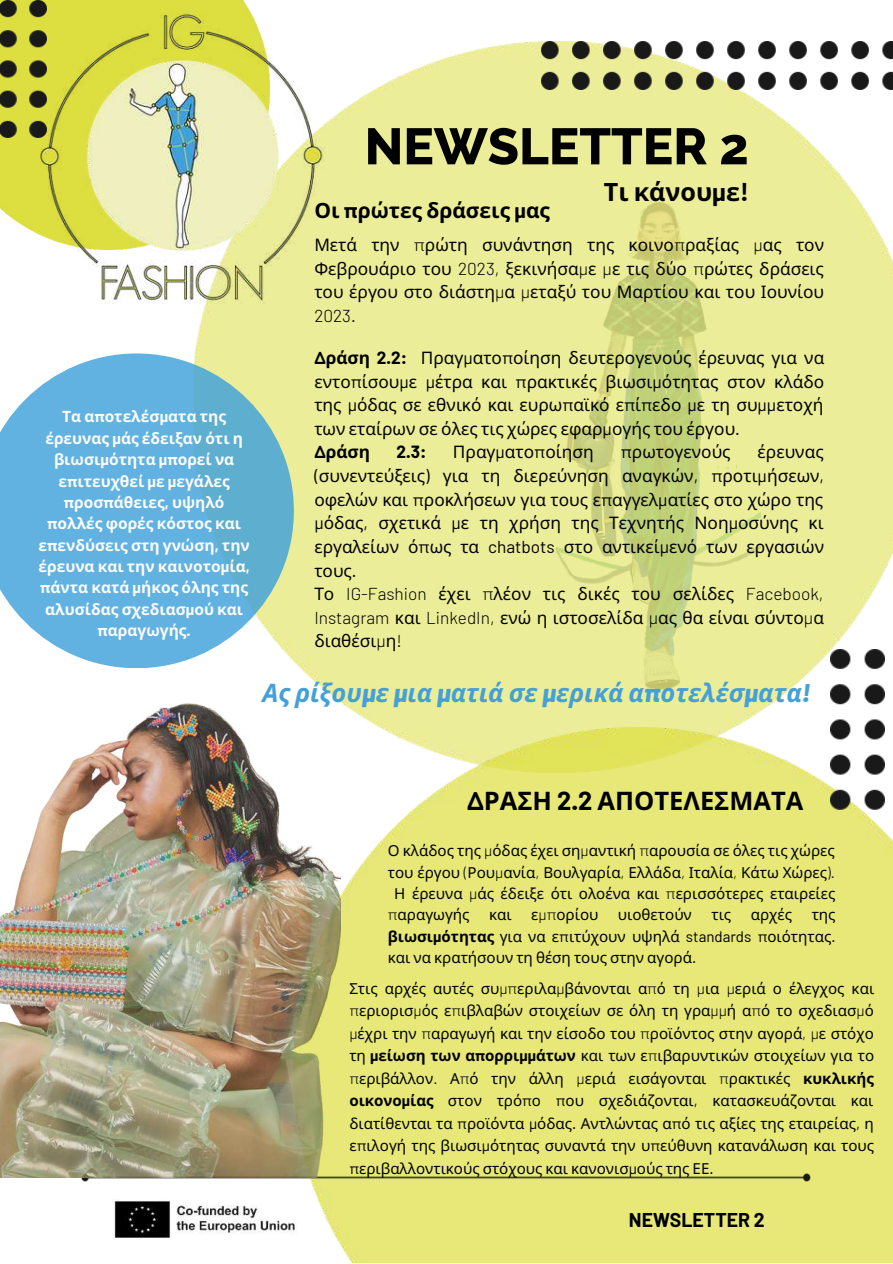
<style>
.page{position:relative;width:893px;height:1264px;background:#fff}
.page>*{position:absolute;margin:0;border:0;box-sizing:border-box;transform-origin:0 0}
.t1{font:800 51px "Raleway";color:#000}
.t2{font:italic 700 25.5px "Noto Sans";color:#45a0d7}
.t3{font:700 25.5px "Noto Sans";color:#000}
.t4{font:700 25.2px "Noto Sans";color:#000}
.t5{font:700 21px "Noto Sans";color:#000}
.t6{font:700 19.5px "Barlow";color:#000}
.t7{font:17.25px/23.5px "Noto Sans";color:#000}
.t8{font:300 17.25px "Barlow";color:#000}
.t9{font:700 17.25px "Barlow";color:#000}
.t10{font:700 15.6px/21.3px "Noto Sans";color:#fcfdfd;text-align:center}
.t11{font:15.15px/22.5px "Noto Sans";color:#000;text-align:justify}
.s1{font-family:"Barlow"}
.s2{font-family:"Barlow";font-weight:300}
.s3{font-family:"Barlow";font-weight:700}
.s4{font-weight:700}
.s5{font-family:"Barlow";font-weight:800}
</style>
<div class="page">
<img style="left:0;top:0;width:247px;height:232px">
<img style="left:194px;top:42px;width:698px;height:685px">
<img style="left:33px;top:5px;width:292px;height:303px">
<img style="left:0;top:0;width:46px;height:138px">
<img style="left:540px;top:42px;width:352px;height:47px">
<img style="left:310px;top:727px;width:582px;height:535px">
<svg style="left:0;top:353px;width:294px;height:248px;background:#72b9d9"></svg>
<img style="left:82px;top:1173px;width:728px;height:7px">
<img style="left:830px;top:649px;width:54px;height:161px">
<img style="left:114px;top:1201px;width:181px;height:37px">
<img style="left:0;top:601px;width:340px;height:576px">
<p class="t10" style="left:38px;top:405px;width:213px">Τα α<span class="s1">π</span>οτελέσ<span class="s1">μ</span>ατα της έρευνας <span class="s1">μ</span>άς έδειξαν ότι η βιωσι<span class="s1">μ</span>ότητα <span class="s1">μπ</span>ορεί να ε<span class="s1">π</span>ιτευχθεί <span class="s1">μ</span>ε <span class="s1">μ</span>εγάλες <span class="s1">π</span>ροσ<span class="s1">π</span>άθειες<span class="s1">,</span> υψηλό <span class="s1">π</span>ολλές φορές κόστος και ε<span class="s1">π</span>ενδύσεις στη γνώση<span class="s1">,</span> την έρευνα και την καινοτο<span class="s1">μ</span>ία<span class="s1">, π</span>άντα κατά <span class="s1">μ</span>ήκος όλης της αλυσίδας σχεδιασ<span class="s1">μ</span>ού και <span class="s1">π</span>αραγωγής<span class="s1">.</span></p>
<h1 class="t1" style="left:364px;top:116px;width:385px">NEWSLETTER 2</h1>
<h3 class="t4" style="left:603px;top:174px;width:146px">Τι κάνου<span class="s1">μ</span>ε<span class="s1">!</span></h3>
<h3 class="t5" style="left:314px;top:195px;width:237px">Οι <span class="s1">π</span>ρώτες δράσεις <span class="s1">μ</span>ας</h3>
<p class="t7" style="left:314px;top:232px;width:511px;text-align:justify">Μετά την <span class="s2">π</span>ρώτη συνάντηση της κοινο<span class="s2">π</span>ραξίας <span class="s2">μ</span>ας τον Φεβρουάριο του <span class="s2">2023,</span> ξεκινήσα<span class="s2">μ</span>ε <span class="s2">μ</span>ε τις δύο <span class="s2">π</span>ρώτες δράσεις του έργου στο διάστη<span class="s2">μ</span>α <span class="s2">μ</span>εταξύ του Μαρτίου και του Ιουνίου</p>
<p class="t8" style="left:314px;top:304px;width:43px">2023.</p>
<p class="t7" style="left:314px;top:345px;width:511px"><span class="s3">Δ</span><span class="s4">ράση</span> <span class="s3">2.2:</span> Πραγ<span class="s1">μ</span>ατο<span class="s1">π</span>οίηση δευτερογενούς έρευνας για να εντο<span class="s1">π</span>ίσου<span class="s1">μ</span>ε <span class="s1">μ</span>έτρα και <span class="s1">π</span>ρακτικές βιωσι<span class="s1">μ</span>ότητας στον κλάδο της <span class="s1">μ</span>όδας σε εθνικό και ευρω<span class="s1">π</span>αϊκό ε<span class="s1">π</span>ί<span class="s1">π</span>εδο <span class="s1">μ</span>ε τη συ<span class="s1">μμ</span>ετοχή των εταίρων σε όλες τις χώρες εφαρ<span class="s1">μ</span>ογής του έργου<span class="s1">.<br></span><span class="s3">Δ</span><span class="s4">ράση</span></p>
<p class="t7" style="left:314px;top:440px;width:511px;text-indent:443px">έρευνας <span class="s1">(</span>συνεντεύξεις<span class="s1">)</span> για τη διερεύνηση αναγκών<span class="s1">, π</span>ροτι<span class="s1">μ</span>ήσεων<span class="s1">, </span>οφελών και <span class="s1">π</span>ροκλήσεων για τους ε<span class="s1">π</span>αγγελ<span class="s1">μ</span>ατίες στο χώρο της <span class="s1">μ</span>όδας<span class="s1">,</span> σχετικά <span class="s1">μ</span>ε τη χρήση της Τεχνητής Νοη<span class="s1">μ</span>οσύνης κι εργαλείων ό<span class="s1">π</span>ως τα <span class="s1">chatbots</span> στο αντικεί<span class="s1">μ</span>ενό των εργασιών τους<span class="s1">.<br></span>Το <span class="s2">IG-Fashion</span> έχει <span class="s2">π</span>λέον τις δικές του σελίδες <span class="s2">Facebook, Instagram</span> και <span class="s2">LinkedIn,</span> ενώ η ιστοσελίδα <span class="s2">μ</span>ας θα είναι σύντο<span class="s2">μ</span>α διαθέσι<span class="s2">μ</span>η<span class="s2">!</span></p>
<p class="t9" style="left:396px;top:441px;width:31px">2.3:</p>
<p class="t7" style="left:453px;top:440px;width:142px">Πραγ<span class="s1">μ</span>ατο<span class="s1">π</span>οίηση</p>
<p class="t7" style="left:620px;top:440px;width:111px"><span class="s1">π</span>ρωτογενούς</p>
<h2 class="t2" style="left:262px;top:674px;width:549px">Ας ρίξου<span class="s5">μ</span>ε <span class="s5">μ</span>ια <span class="s5">μ</span>ατιά σε <span class="s5">μ</span>ερικά α<span class="s5">π</span>οτελέσ<span class="s5">μ</span>ατα<span class="s5">!</span></h2>
<h2 class="t3" style="left:467px;top:783px;width:338px"><span class="s1">Δ</span>ΡΑΣΗ <span class="s1">2.2</span> ΑΠΟΤΕΛΕΣΜΑΤΑ</h2>
<p class="t11" style="left:388px;top:839px;width:448px">Ο κλάδος της <span class="s2">μ</span>όδας έχει ση<span class="s2">μ</span>αντική <span class="s2">π</span>αρουσία σε όλες τις χώρες</p>
<p class="t11" style="left:388px;top:860px;width:448px">του έργου <span class="s2">(</span>Ρου<span class="s2">μ</span>ανία<span class="s2">,</span> Βουλγαρία<span class="s2">,</span> Ελλάδα<span class="s2">,</span> Ιταλία<span class="s2">,</span> Κάτω Χώρες<span class="s2">).</span></p>
<p class="t11" style="left:394px;top:881px;width:442px">Η έρευνα <span class="s2">μ</span>άς έδειξε ότι ολοένα και <span class="s2">π</span>ερισσότερες εταιρείες</p>
<p class="t11" style="left:388px;top:903px;width:83px"><span class="s2">π</span>αραγωγής</p>
<p class="t11" style="left:489px;top:903px;width:24px">και</p>
<p class="t11" style="left:531px;top:903px;width:69px">ε<span class="s2">μπ</span>ορίου</p>
<p class="t11" style="left:618px;top:903px;width:75px">υιοθετούν</p>
<p class="t11" style="left:711px;top:903px;width:21px">τις</p>
<p class="t11" style="left:750px;top:903px;width:43px">αρχές</p>
<p class="t11" style="left:388px;top:903px;width:449px;line-height:21.3px;text-indent:424px">της <span class="s4">βιωσι</span><span class="s3">μ</span><span class="s4">ότητας</span> για να ε<span class="s1">π</span>ιτύχουν υψηλά <span class="s1">standards π</span>οιότητας<span class="s1">. </span>και να κρατήσουν τη θέση τους στην αγορά<span class="s1">.</span></p>
<p class="t11" style="left:349px;top:976px;width:526px">Στις αρχές αυτές συ<span class="s2">μπ</span>εριλα<span class="s2">μ</span>βάνονται α<span class="s2">π</span>ό τη <span class="s2">μ</span>ια <span class="s2">μ</span>εριά ο έλεγχος και <span class="s2">π</span>εριορισ<span class="s2">μ</span>ός ε<span class="s2">π</span>ιβλαβών στοιχείων σε όλη τη γρα<span class="s2">μμ</span>ή α<span class="s2">π</span>ό το σχεδιασ<span class="s2">μ</span>ό <span class="s2">μ</span>έχρι την <span class="s2">π</span>αραγωγή και την είσοδο του <span class="s2">π</span>ροϊόντος στην αγορά<span class="s2">, μ</span>ε στόχο τη <span class="s3">μ</span><span class="s4">είωση των α</span><span class="s3">π</span><span class="s4">ορρι</span><span class="s3">μμ</span><span class="s4">άτων</span> και των ε<span class="s2">π</span>ιβαρυντικών στοιχείων για το <span class="s2">π</span>εριβάλλον<span class="s2">.</span> Α<span class="s2">π</span>ό την άλλη <span class="s2">μ</span>εριά εισάγονται <span class="s2">π</span>ρακτικές <span class="s4">κυκλικής οικονο</span><span class="s3">μ</span><span class="s4">ίας</span> στον τρό<span class="s1">π</span>ο <span class="s1">π</span>ου σχεδιάζονται<span class="s1">,</span> κατασκευάζονται και διατίθενται τα <span class="s1">π</span>ροϊόντα <span class="s1">μ</span>όδας<span class="s1">.</span> Αντλώντας α<span class="s1">π</span>ό τις αξίες της εταιρείας<span class="s1">,</span> η ε<span class="s1">π</span>ιλογή της βιωσι<span class="s1">μ</span>ότητας συναντά την υ<span class="s1">π</span>εύθυνη κατανάλωση και τους <span class="s1">π</span>εριβαλλοντικούς στόχους και κανονισ<span class="s1">μ</span>ούς της ΕΕ<span class="s1">.</span></p>
<p class="t6" style="left:628px;top:1207px;width:137px">NEWSLETTER 2</p>
</div>
